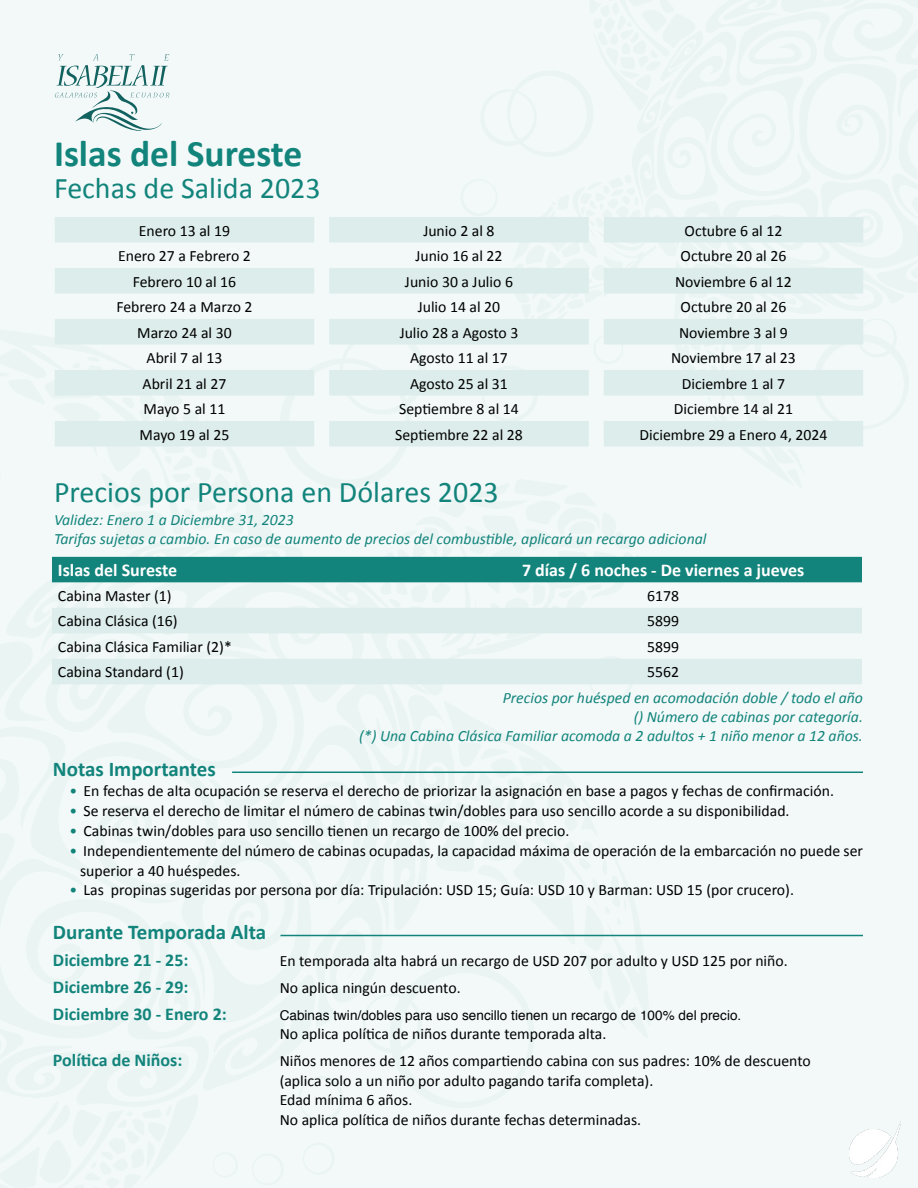
<style>
.page{position:relative;width:918px;height:1188px;background:#fff}
.page>*{position:absolute;margin:0;border:0;box-sizing:border-box;transform-origin:0 0}
.t1{font:700 37.5px "Calibri";color:#12847b}
.t2{font:30px "Calibri";color:#12847b}
.t3{font:700 21px "Calibri";color:#12847b}
.t4{font:700 18px "Calibri";color:#12847b}
.t5{font:700 18px "Calibri";color:#fff}
.t6{font:15.75px/19.5px "Calibri";color:#000}
.t7{font:italic 15.75px/18.9px "Calibri";color:#12847b}
.t8{font:13.5px "Helvetica";letter-spacing:.005em;color:#000}
.s1{color:#12847b}
</style>
<div class="page">
<img style="left:850px;top:1122px;width:51px;height:56px">
<svg style="left:55px;top:217px;width:808px;height:229px;fill:#dcedeb"></svg>
<div style="left:52px;top:557px;width:810px;height:25px;background:#12847b"></div>
<svg style="left:52px;top:608px;width:810px;height:76px;fill:#dcedeb"></svg>
<hr style="left:232px;top:772px;width:631px;height:1px;background:#12847b">
<hr style="left:280px;top:935px;width:583px;height:1px;background:#12847b">
<svg style="left:55px;top:54px;width:114px;height:77px"></svg>
<h1 class="t1" style="left:54px;top:130px;width:250px">Islas del Sureste</h1>
<h2 class="t2" style="left:54px;top:169px;width:268px">Fechas de Salida 2023</h2>
<p class="t6" style="left:139px;top:221px;width:93px">Enero 13 al 19</p>
<p class="t6" style="left:423px;top:221px;width:73px">Junio 2 al 8</p>
<p class="t6" style="left:685px;top:221px;width:99px">Octubre 6 al 12</p>
<p class="t6" style="left:118px;top:246px;width:134px">Enero 27 a Febrero 2</p>
<p class="t6" style="left:415px;top:246px;width:89px">Junio 16 al 22</p>
<p class="t6" style="left:681px;top:246px;width:107px">Octubre 20 al 26</p>
<p class="t6" style="left:133px;top:272px;width:105px">Febrero 10 al 16</p>
<p class="t6" style="left:405px;top:272px;width:110px">Junio 30 a Julio 6</p>
<p class="t6" style="left:675px;top:272px;width:118px">Noviembre 6 al 12</p>
<p class="t6" style="left:116px;top:297px;width:138px">Febrero 24 a Marzo 2</p>
<p class="t6" style="left:418px;top:297px;width:84px">Julio 14 al 20</p>
<p class="t6" style="left:681px;top:297px;width:107px">Octubre 20 al 26</p>
<p class="t6" style="left:137px;top:323px;width:96px">Marzo 24 al 30</p>
<p class="t6" style="left:400px;top:323px;width:120px">Julio 28 a Agosto 3</p>
<p class="t6" style="left:679px;top:323px;width:110px">Noviembre 3 al 9</p>
<p class="t6" style="left:147px;top:348px;width:77px">Abril 7 al 13</p>
<p class="t6" style="left:410px;top:348px;width:99px">Agosto 11 al 17</p>
<p class="t6" style="left:671px;top:348px;width:126px">Noviembre 17 al 23</p>
<p class="t6" style="left:143px;top:374px;width:85px">Abril 21 al 27</p>
<p class="t6" style="left:410px;top:374px;width:99px">Agosto 25 al 31</p>
<p class="t6" style="left:682px;top:374px;width:105px">Diciembre 1 al 7</p>
<p class="t6" style="left:144px;top:399px;width:83px">Mayo 5 al 11</p>
<p class="t6" style="left:399px;top:399px;width:121px">Septiembre 8 al 14</p>
<p class="t6" style="left:674px;top:399px;width:121px">Diciembre 14 al 21</p>
<p class="t6" style="left:140px;top:425px;width:91px">Mayo 19 al 25</p>
<p class="t6" style="left:395px;top:425px;width:129px">Septiembre 22 al 28</p>
<p class="t6" style="left:640px;top:425px;width:189px">Diciembre 29 a Enero 4, 2024</p>
<h2 class="t2" style="left:54px;top:473px;width:446px">Precios por Persona en Dólares 2023</h2>
<p class="t7" style="left:54px;top:509px;width:654px;line-height:19.5px">Validez: Enero 1 a Diciembre 31, 2023<br>Tarifas sujetas a cambio. En caso de aumento de precios del combustible, aplicará un recargo adicional</p>
<p class="t5" style="left:58px;top:559px;width:121px">Islas del Sureste</p>
<p class="t5" style="left:522px;top:559px;width:284px">7 días / 6 noches - De viernes a jueves</p>
<p class="t6" style="left:58px;top:586px;width:115px">Cabina Master (1)</p>
<p class="t6" style="left:647px;top:586px;width:33px">6178</p>
<p class="t6" style="left:58px;top:612px;width:121px">Cabina Clásica (16)</p>
<p class="t6" style="left:647px;top:612px;width:33px">5899</p>
<p class="t6" style="left:58px;top:637px;width:175px">Cabina Clásica Familiar (2)*</p>
<p class="t6" style="left:647px;top:637px;width:33px">5899</p>
<p class="t6" style="left:58px;top:663px;width:127px">Cabina Standard (1)</p>
<p class="t6" style="left:647px;top:663px;width:33px">5562</p>
<p class="t7" style="left:359px;top:688px;width:505px;text-align:right">Precios por huésped en acomodación doble / todo el año<br>() Número de cabinas por categoría.<br>(*) Una Cabina Clásica Familiar acomoda a 2 adultos + 1 niño menor a 12 años.</p>
<h3 class="t3" style="left:53px;top:756px;width:164px">Notas Importantes</h3>
<p class="t6" style="left:69px;top:781px;width:766px"><span class="s1">•</span> En fechas de alta ocupación se reserva el derecho de priorizar la asignación en base a pagos y fechas de confirmación.</p>
<p class="t6" style="left:69px;top:801px;width:722px"><span class="s1">•</span> Se reserva el derecho de limitar el número de cabinas twin/dobles para uso sencillo acorde a su disponibilidad.</p>
<p class="t6" style="left:69px;top:821px;width:501px"><span class="s1">•</span> Cabinas twin/dobles para uso sencillo tienen un recargo de 100% del precio.</p>
<p class="t6" style="left:80px;top:841px;width:785px;text-indent:-11px"><span class="s1">•</span> Independientemente del número de cabinas ocupadas, la capacidad máxima de operación de la embarcación no puede ser superior a 40 huéspedes.</p>
<p class="t6" style="left:69px;top:881px;width:726px"><span class="s1">•</span> Las propinas sugeridas por persona por día: Tripulación: USD 15; Guía: USD 10 y Barman: USD 15 (por crucero).</p>
<h3 class="t3" style="left:53px;top:919px;width:215px">Durante Temporada Alta</h3>
<p class="t4" style="left:53px;top:948px;width:137px">Diciembre 21 - 25:</p>
<p class="t6" style="left:280px;top:951px;width:510px">En temporada alta habrá un recargo de USD 207 por adulto y USD 125 por niño.</p>
<p class="t4" style="left:53px;top:975px;width:137px">Diciembre 26 - 29:</p>
<p class="t6" style="left:280px;top:978px;width:182px">No aplica ningún descuento.</p>
<p class="t4" style="left:53px;top:1002px;width:175px">Diciembre 30 - Enero 2:</p>
<p class="t8" style="left:280px;top:1005px;width:463px">Cabinas twin/dobles para uso sencillo tienen un recargo de 100% del precio.</p>
<p class="t6" style="left:280px;top:1025px;width:328px">No aplica política de niños durante temporada alta.</p>
<p class="t4" style="left:53px;top:1049px;width:131px">Política de Niños:</p>
<p class="t6" style="left:280px;top:1052px;width:533px">Niños menores de 12 años compartiendo cabina con sus padres: 10% de descuento (aplica solo a un niño por adulto pagando tarifa completa).<br>Edad mínima 6 años.<br>No aplica política de niños durante fechas determinadas.</p>
</div>
